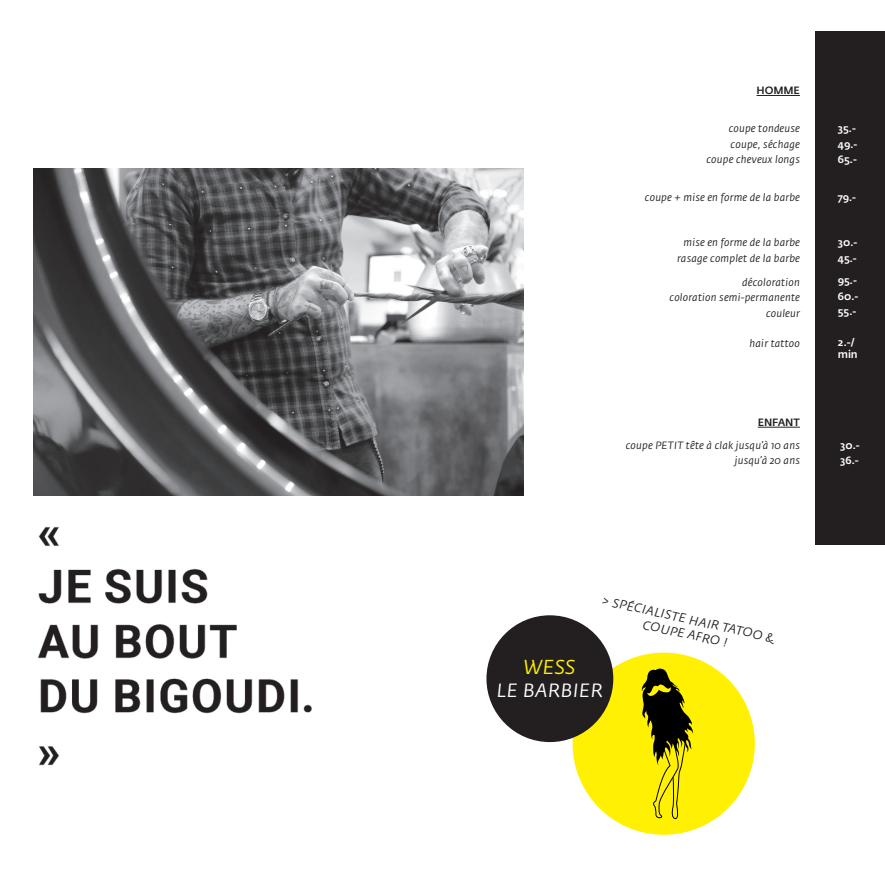
<style>
.page{position:relative;width:885px;height:879px;background:#fff}
.page>*{position:absolute;margin:0;border:0;box-sizing:border-box;transform-origin:0 0}
.t1{font:italic 20px "Fedra Sans Pro";color:#fff101}
.t2{font:italic 19px "Fedra Sans Pro";letter-spacing:.04em;color:#fff}
.t3{font:italic 12.4px/14.8px "Fedra Sans Pro";color:#231f20;text-align:center}
.t4{font:italic 10.5px/15.3px "Fedra Sans Pro";letter-spacing:.02em;color:#231f20;text-align:right}
.t5{font:500 10.5px/15.3px "Fedra Sans Pro";letter-spacing:-.02em;color:#fff}
.t6{font:500 10.5px "Fedra Sans Pro";letter-spacing:-.01em;color:#231f20}
</style>
<div class="page">
<div style="left:572px;top:652px;width:182px;height:183px;background:#fff101;border-radius:50%"></div>
<svg style="left:641px;top:668px;width:52px;height:167px"></svg>
<div style="left:814px;top:31px;width:70px;height:513px;background:#231f20"></div>
<div style="left:486px;top:615px;width:127px;height:127px;background:#231f20;border-radius:50%"></div>
<hr style="left:756px;top:95px;width:43px;height:1px;background:#231f20">
<hr style="left:757px;top:427px;width:42px;height:1px;background:#231f20">
<img style="left:33px;top:495px;width:292px;height:271px">
<img style="left:33px;top:169px;width:490px;height:326px">
<p class="t6" style="left:756px;top:84px;width:45px">HOMME</p>
<p class="t4" style="left:706px;top:121px;width:95px">coupe tondeuse coupe, séchage coupe cheveux longs</p>
<p class="t4" style="left:645px;top:190px;width:156px">coupe + mise en forme de la barbe</p>
<p class="t4" style="left:677px;top:235px;width:124px;text-align:center">mise en forme de la barbe rasage complet de la barbe</p>
<p class="t4" style="left:669px;top:275px;width:132px">décoloration<br>coloration semi-permanente couleur</p>
<p class="t4" style="left:749px;top:336px;width:52px">hair tattoo</p>
<p class="t5" style="left:837px;top:121px;width:21px">35.-<br>49.-<br>65.-</p>
<p class="t5" style="left:837px;top:190px;width:20px">79.-</p>
<p class="t5" style="left:837px;top:235px;width:21px">30.-<br>45.-</p>
<p class="t5" style="left:837px;top:273px;width:22px">95.-<br>60.-<br>55.-</p>
<p class="t5" style="left:837px;top:336px;width:21px;line-height:12px">2.-/ min</p>
<p class="t6" style="left:757px;top:416px;width:44px">ENFANT</p>
<p class="t4" style="left:625px;top:437px;width:176px">coupe PETIT tête à clak jusqu’à 10 ans jusqu’à 20 ans</p>
<p class="t5" style="left:840px;top:437px;width:21px">30.-<br>36.-</p>
<p class="t3" style="left:604px;top:592px;width:177px;rotate:13deg">&gt; SPÉCIALISTE HAIR TATOO &amp;<br>COUPE AFRO !</p>
<h1 class="t1" style="left:524px;top:655px;width:52px">WESS</h1>
<h2 class="t2" style="left:496px;top:679px;width:107px">LE BARBIER</h2>
</div>
